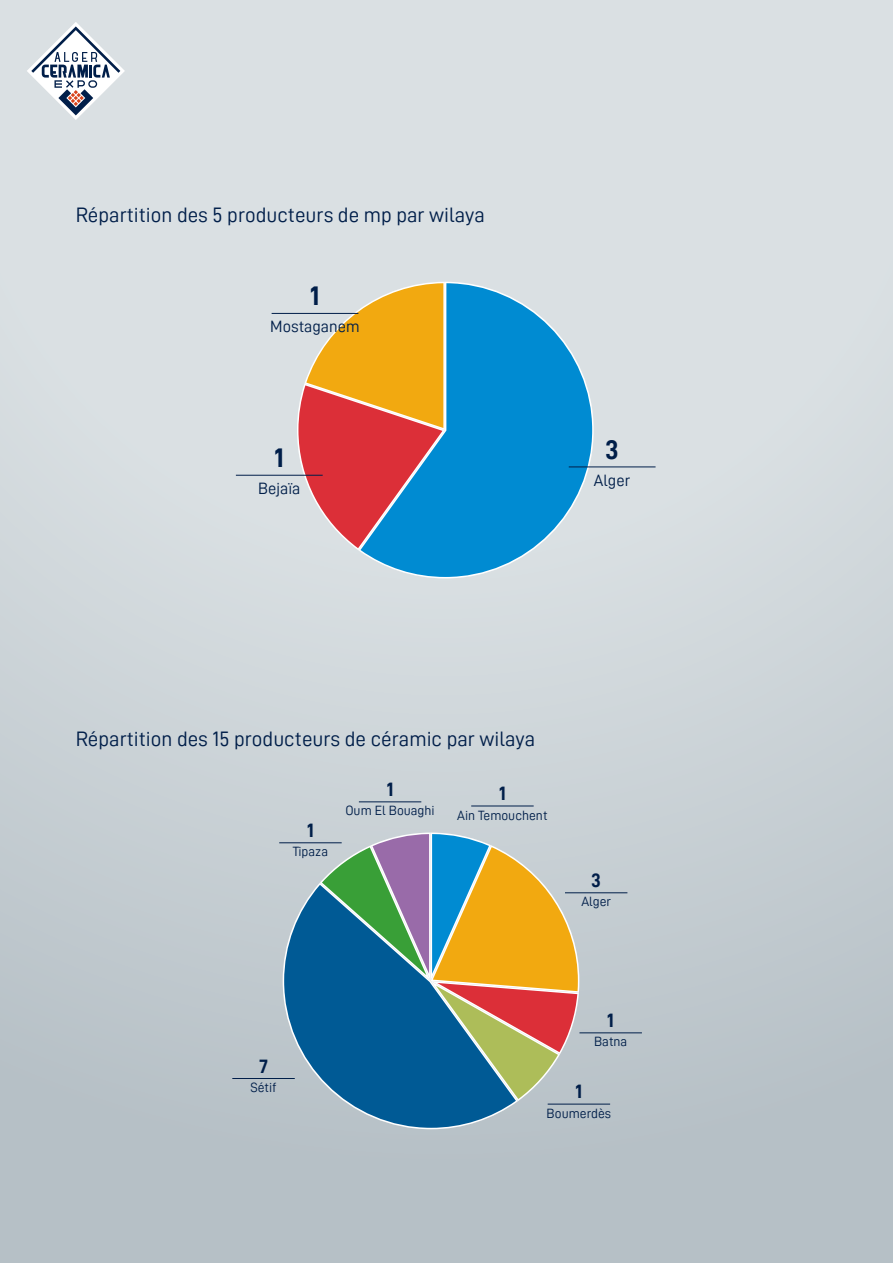
<style>
.page{position:relative;width:893px;height:1263px;background:#fff}
.page>*{position:absolute;margin:0;border:0;box-sizing:border-box;transform-origin:0 0}
.t1{font:27px "D DIN Bold";color:#001e49}
.t2{font:21px "D DIN";color:#001e49}
.t3{font:19.35px "D DIN Bold";color:#001e49}
.t4{font:16.5px "D DIN";color:#001e49}
.t5{font:13.5px "D DIN";color:#001e49}
</style>
<div class="page">
<div style="left:0;top:0;width:893px;height:1263px;background:linear-gradient(to bottom,#e3e8ea,#b6c0c6)"></div>
<svg style="left:27px;top:22px;width:98px;height:98px"></svg>
<svg style="left:297px;top:282px;width:61px;height:268px"></svg>
<svg style="left:358px;top:282px;width:236px;height:296px;fill:#008bd2"></svg>
<svg style="left:283px;top:883px;width:235px;height:246px;fill:#005a95"></svg>
<svg style="left:320px;top:832px;width:259px;height:269px"></svg>
<hr style="left:272px;top:313px;width:86px;height:1px;background:#001e49">
<hr style="left:236px;top:475px;width:87px;height:1px;background:#001e49">
<hr style="left:569px;top:466px;width:87px;height:1px;background:#001e49">
<hr style="left:565px;top:892px;width:62px;height:1px;background:#001e49">
<hr style="left:579px;top:1032px;width:63px;height:1px;background:#001e49">
<hr style="left:548px;top:1104px;width:62px;height:1px;background:#001e49">
<hr style="left:471px;top:806px;width:63px;height:1px;background:#001e49">
<hr style="left:359px;top:801px;width:62px;height:1px;background:#001e49">
<hr style="left:279px;top:842px;width:63px;height:1px;background:#001e49">
<hr style="left:232px;top:1078px;width:63px;height:1px;background:#001e49">
<p class="t2" style="left:76px;top:204px;width:411px">Répartition des 5 producteurs de mp par wilaya</p>
<p class="t1" style="left:310px;top:281px;width:11px">1</p>
<p class="t4" style="left:270px;top:318px;width:91px">Mostaganem</p>
<p class="t1" style="left:275px;top:443px;width:11px">1</p>
<p class="t4" style="left:258px;top:479px;width:44px">Bejaïa</p>
<p class="t1" style="left:605px;top:434px;width:15px">3</p>
<p class="t4" style="left:594px;top:471px;width:38px">Alger</p>
<p class="t2" style="left:76px;top:727px;width:461px">Répartition des 15 producteurs de céramic par wilaya</p>
<p class="t3" style="left:307px;top:819px;width:8px">1</p>
<p class="t5" style="left:293px;top:844px;width:37px">Tipaza</p>
<p class="t3" style="left:387px;top:778px;width:8px">1</p>
<p class="t5" style="left:345px;top:803px;width:91px">Oum El Bouaghi</p>
<p class="t3" style="left:499px;top:783px;width:8px">1</p>
<p class="t5" style="left:457px;top:807px;width:92px">Ain Temouchent</p>
<p class="t3" style="left:591px;top:869px;width:11px">3</p>
<p class="t5" style="left:581px;top:894px;width:31px">Alger</p>
<p class="t3" style="left:607px;top:1009px;width:8px">1</p>
<p class="t5" style="left:594px;top:1034px;width:35px">Batna</p>
<p class="t3" style="left:259px;top:1055px;width:10px">7</p>
<p class="t5" style="left:250px;top:1080px;width:28px">Sétif</p>
<p class="t3" style="left:575px;top:1081px;width:8px">1</p>
<p class="t5" style="left:547px;top:1106px;width:66px">Boumerdès</p>
</div>
